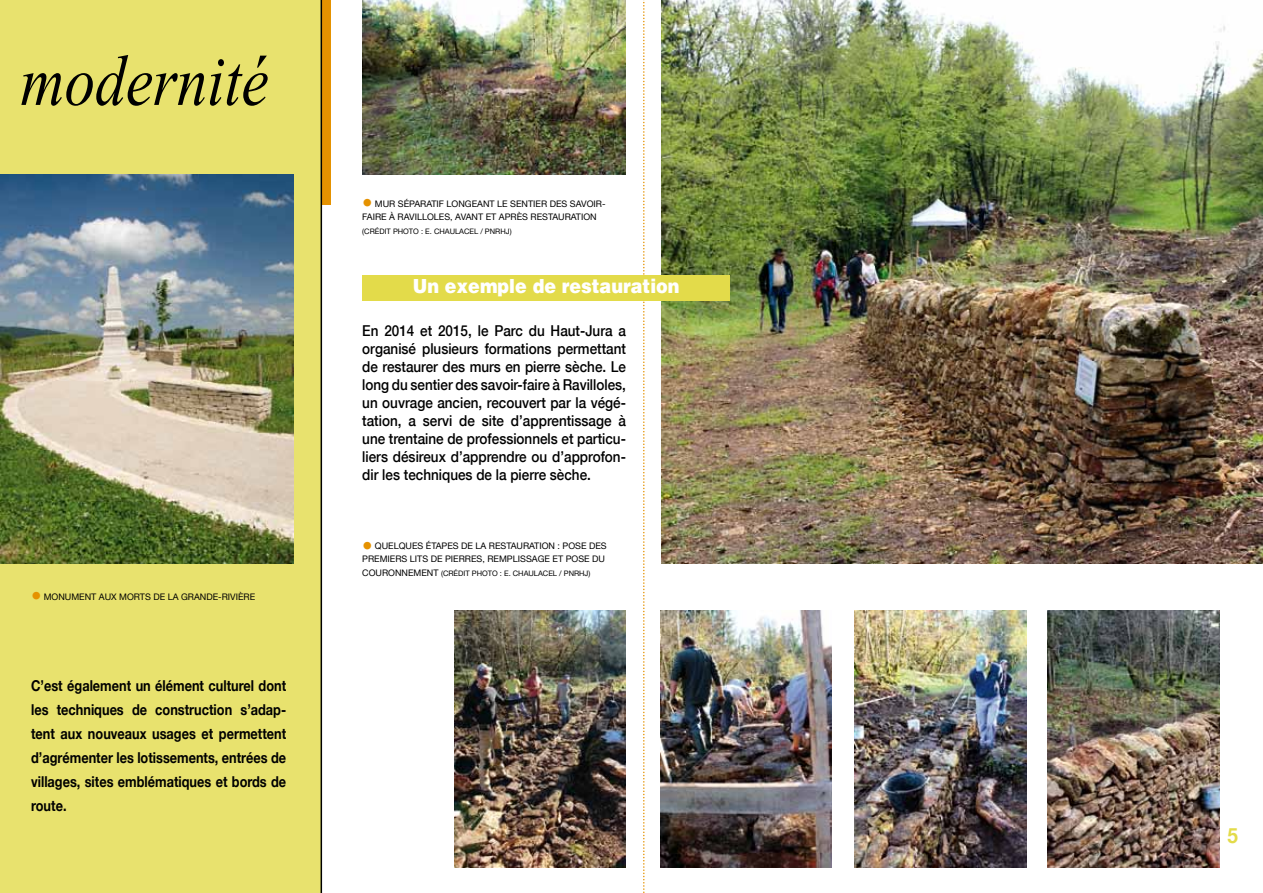
<style>
.page{position:relative;width:1263px;height:893px;background:#fff}
.page>*{position:absolute;margin:0;border:0;box-sizing:border-box;transform-origin:0 0}
.t1{font:italic 72px "Times New Roman";color:#000;scale:.85 1}
.t2{font:700 21px "Helvetica Neue";color:#e3db4a;scale:.9 1}
.t3{font:900 19.5px "Helvetica";color:#fff;scale:.9 1}
.t4{font:500 15px/18px "Helvetica Neue";color:#000;text-align:justify;scale:.9 1}
.t5{font:700 15px/24px "Helvetica Neue";color:#000;text-align:justify;scale:.85 1}
.t6{font:9px/13.5px "Helvetica Neue";color:#000}
.t7{font:7.5px "Helvetica Neue";color:#000}
.s1{font-style:italic;font-size:21px;color:#e59200}
.s2{font-size:9px}
</style>
<div class="page">
<div style="left:0;top:0;width:321px;height:893px;background:#e8e26e"></div>
<img style="left:662px;top:0;width:601px;height:564px">
<img style="left:0;top:175px;width:294px;height:389px">
<img style="left:362px;top:0;width:264px;height:175px">
<img style="left:455px;top:611px;width:171px;height:256px">
<img style="left:661px;top:611px;width:171px;height:256px">
<img style="left:855px;top:611px;width:171px;height:256px">
<img style="left:1048px;top:610px;width:172px;height:257px">
<svg style="left:643px;top:0;width:2px;height:893px"></svg>
<div style="left:362px;top:275px;width:368px;height:25px;background:#e3db4a"></div>
<div style="left:322px;top:0;width:9px;height:204px;background:#e59200"></div>
<hr style="left:321px;top:0;width:1px;height:893px;background:#000">
<h1 class="t1" style="left:20px;top:31px;width:293px">modernité</h1>
<p class="t6" style="left:31px;top:589px;width:226px"><span class="s1">•</span> MONUMENT AUX MORTS DE LA GRANDE-RIVIÈRE</p>
<p class="t5" style="left:31px;top:673px;width:302px">C’est également un élément culturel dont les techniques de construction s’adap&shy;tent aux nouveaux usages et permettent d’agrémenter les lotissements, entrées de villages, sites emblématiques et bords de route.</p>
<p class="t6" style="left:362px;top:196px;width:245px"><span class="s1">•</span> MUR SÉPARATIF LONGEANT LE SENTIER DES SAVOIR-<br>FAIRE À RAVILLOLES, AVANT ET APRÈS RESTAURATION</p>
<p class="t7" style="left:362px;top:224px;width:151px">(CRÉDIT PHOTO : E. CHAULACEL / PNRHJ)</p>
<h3 class="t3" style="left:413px;top:273px;width:298px">Un exemple de restauration</h3>
<p class="t4" style="left:362px;top:321px;width:294px">En 2014 et 2015, le Parc du Haut-Jura a organisé plusieurs formations permettant de restaurer des murs en pierre sèche. Le long du sentier des savoir-faire à Ravilloles, un ouvrage ancien, recouvert par la végé&shy;tation, a servi de site d’apprentissage à une trentaine de professionnels et particu&shy;liers désireux d’apprendre ou d’approfon&shy;dir les techniques de la pierre sèche.</p>
<p class="t6" style="left:362px;top:538px;width:246px"><span class="s1">•</span> QUELQUES ÉTAPES DE LA RESTAURATION : POSE DES<br>PREMIERS LITS DE PIERRES, REMPLISSAGE ET POSE DU</p>
<p class="t7" style="left:362px;top:567px;width:230px"><span class="s2">COURONNEMENT</span> (CRÉDIT PHOTO : E. CHAULACEL / PNRHJ)</p>
<h2 class="t2" style="left:1227px;top:816px;width:13px">5</h2>
</div>
